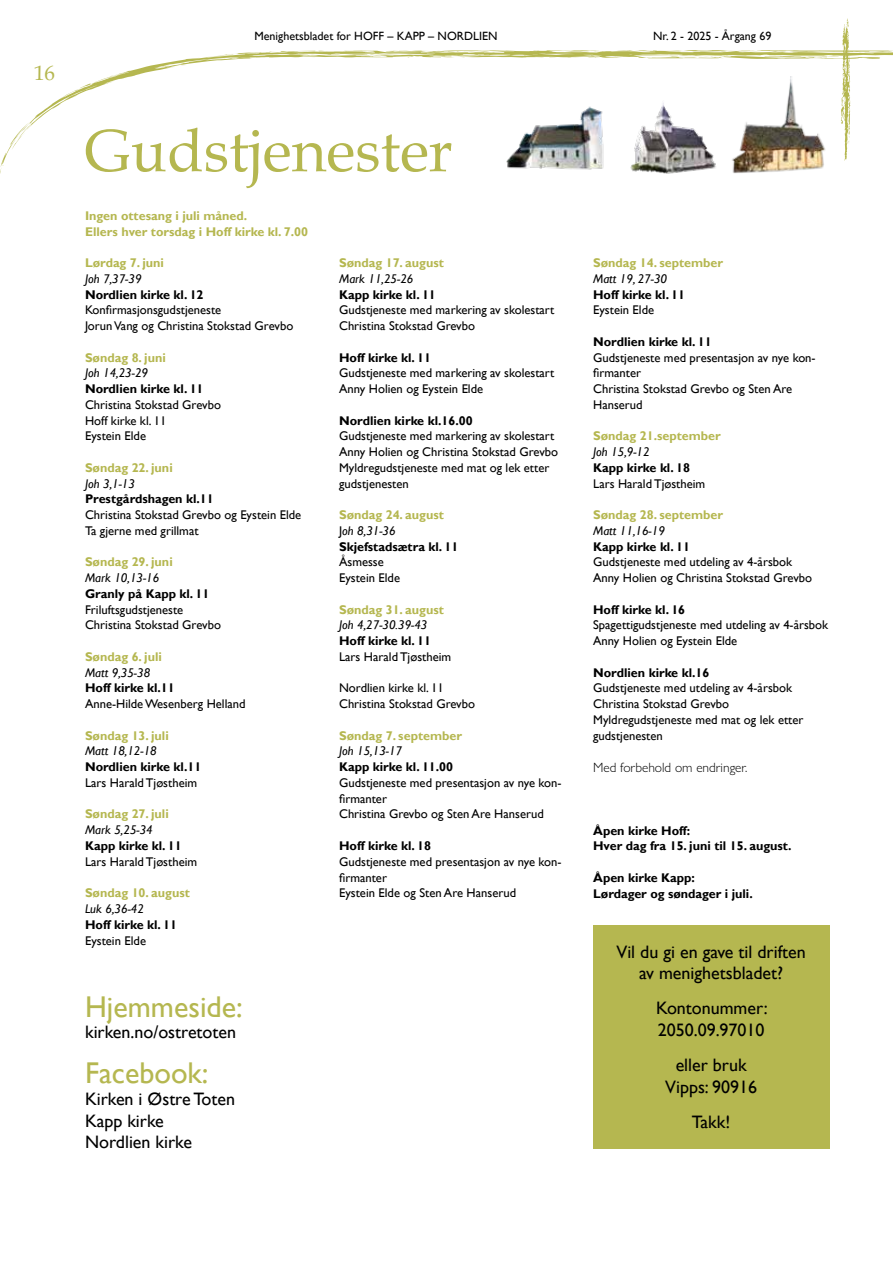
<style>
.page{position:relative;width:893px;height:1263px;background:#fff}
.page>*{position:absolute;margin:0;border:0;box-sizing:border-box;transform-origin:0 0}
.t1{font:60px "Book Antiqua";color:#b5b750}
.t2{font:30px "Gill Sans";color:#b5b750}
.t3{font:21px "Book Antiqua";color:#b5b750}
.t4{font:18px/21.6px "Gill Sans";color:#000}
.t5{font:300 13.5px "Gill Sans Nova";color:#000}
.t6{font:12.6px/15.8px "Gill Sans";color:#000}
.t7{font:700 12.6px/15.8px "Gill Sans";color:#000}
.t8{font:700 12.6px/15.8px "Gill Sans";color:#b5b750}
.t9{font:italic 12.6px "Gill Sans";color:#000}
.t10{font:12px "Gill Sans";color:#000}
.s1{color:#b5b750}
.s2{font-weight:400}
.s3{font-weight:400;font-style:italic}
</style>
<div class="page">
<svg style="left:30px;top:50px;width:587px;height:74px"></svg>
<svg style="left:0;top:122px;width:33px;height:52px"></svg>
<svg style="left:206px;top:54px;width:29px;height:5px"></svg>
<svg style="left:250px;top:57px;width:15px;height:2px"></svg>
<svg style="left:334px;top:54px;width:46px;height:2px"></svg>
<svg style="left:302px;top:51px;width:15px;height:7px"></svg>
<svg style="left:402px;top:51px;width:28px;height:6px"></svg>
<svg style="left:491px;top:51px;width:13px;height:5px"></svg>
<svg style="left:436px;top:50px;width:42px;height:8px"></svg>
<svg style="left:589px;top:50px;width:8px;height:8px"></svg>
<svg style="left:548px;top:51px;width:13px;height:7px"></svg>
<svg style="left:617px;top:18px;width:276px;height:143px"></svg>
<img style="left:504px;top:76px;width:325px;height:98px">
<div style="left:593px;top:925px;width:236px;height:223px;background:#b5b750"></div>
<h3 class="t3" style="left:34px;top:58px;width:22px">16</h3>
<p class="t10" style="left:254px;top:29px;width:244px">Menighetsbladet for HOFF – KAPP – NORDLIEN</p>
<p class="t10" style="left:653px;top:29px;width:120px">Nr. 2 - 2025 - Årgang 69</p>
<h1 class="t1" style="left:85px;top:109px;width:369px">Gudstjenester</h1>
<p class="t8" style="left:85px;top:208px;width:225px">Ingen ottesang i juli måned.<br>Ellers hver torsdag i Hoff kirke kl. 7.00</p>
<p class="t8" style="left:85px;top:255px;width:80px">Lørdag 7. juni</p>
<p class="t9" style="left:85px;top:271px;width:58px">Joh 7,37-39</p>
<p class="t7" style="left:85px;top:287px;width:120px">Nordlien kirke kl. 12</p>
<p class="t6" style="left:85px;top:303px;width:210px">Konfirmasjonsgudstjeneste<br>Jorun Vang og Christina Stokstad Grevbo</p>
<p class="t8" style="left:85px;top:350px;width:82px">Søndag 8. juni</p>
<p class="t9" style="left:85px;top:366px;width:65px">Joh 14,23-29</p>
<p class="t7" style="left:85px;top:381px;width:120px">Nordlien kirke kl. 11</p>
<p class="t6" style="left:85px;top:397px;width:137px">Christina Stokstad Grevbo<br>Hoff kirke kl. 11<br>Eystein Elde</p>
<p class="t8" style="left:85px;top:460px;width:89px">Søndag 22. juni</p>
<p class="t9" style="left:85px;top:476px;width:51px">Joh 3,1-13</p>
<p class="t7" style="left:85px;top:492px;width:130px">Prestgårdshagen kl.11</p>
<p class="t6" style="left:85px;top:507px;width:218px">Christina Stokstad Grevbo og Eystein Elde<br>Ta gjerne med grillmat</p>
<p class="t8" style="left:85px;top:555px;width:89px">Søndag 29. juni</p>
<p class="t9" style="left:85px;top:571px;width:76px">Mark 10,13-16</p>
<p class="t7" style="left:85px;top:586px;width:126px">Granly på Kapp kl. 11</p>
<p class="t6" style="left:85px;top:602px;width:137px">Friluftsgudstjeneste<br>Christina Stokstad Grevbo</p>
<p class="t8" style="left:85px;top:649px;width:78px">Søndag 6. juli</p>
<p class="t9" style="left:85px;top:665px;width:67px">Matt 9,35-38</p>
<p class="t7" style="left:85px;top:681px;width:91px">Hoff kirke kl.11</p>
<p class="t6" style="left:85px;top:696px;width:162px">Anne-Hilde Wesenberg Helland</p>
<p class="t8" style="left:85px;top:728px;width:85px">Søndag 13. juli</p>
<p class="t9" style="left:85px;top:744px;width:73px">Matt 18,12-18</p>
<p class="t7" style="left:85px;top:759px;width:118px">Nordlien kirke kl.11</p>
<p class="t6" style="left:85px;top:775px;width:114px">Lars Harald Tjøstheim</p>
<p class="t8" style="left:85px;top:807px;width:85px">Søndag 27. juli</p>
<p class="t9" style="left:85px;top:823px;width:69px">Mark 5,25-34</p>
<p class="t7" style="left:85px;top:838px;width:98px">Kapp kirke kl. 11</p>
<p class="t6" style="left:85px;top:854px;width:114px">Lars Harald Tjøstheim</p>
<p class="t8" style="left:85px;top:885px;width:106px">Søndag 10. august</p>
<p class="t9" style="left:85px;top:901px;width:60px">Luk 6,36-42</p>
<p class="t7" style="left:85px;top:917px;width:94px">Hoff kirke kl. 11</p>
<p class="t6" style="left:85px;top:933px;width:62px">Eystein Elde</p>
<h2 class="t2" style="left:85px;top:989px;width:159px">Hjemmeside:</h2>
<h3 class="t4" style="left:85px;top:1022px;width:153px">kirken.no/ostretoten</h3>
<h2 class="t2" style="left:85px;top:1056px;width:125px">Facebook:</h2>
<h3 class="t4" style="left:85px;top:1088px;width:152px">Kirken i Østre Toten<br>Kapp kirke<br>Nordlien kirke</h3>
<p class="t8" style="left:339px;top:255px;width:106px">Søndag 17. august</p>
<p class="t9" style="left:339px;top:271px;width:76px">Mark 11,25-26</p>
<p class="t7" style="left:339px;top:287px;width:98px">Kapp kirke kl. 11</p>
<p class="t6" style="left:339px;top:303px;width:217px">Gudstjeneste med markering av skolestart<br>Christina Stokstad Grevbo</p>
<p class="t7" style="left:339px;top:350px;width:94px">Hoff kirke kl. 11</p>
<p class="t6" style="left:339px;top:366px;width:217px">Gudstjeneste med markering av skolestart<br>Anny Holien og Eystein Elde</p>
<p class="t7" style="left:339px;top:413px;width:135px">Nordlien kirke kl.16.00</p>
<p class="t6" style="left:339px;top:429px;width:221px">Gudstjeneste med markering av skolestart Anny Holien og Christina Stokstad Grevbo Myldregudstjeneste med mat og lek etter gudstjenesten</p>
<p class="t7" style="left:339px;top:507px;width:121px"><span class="s1">Søndag 24. august<br></span><span class="s2">J</span><span class="s3">oh 8,31-36<br></span>Skjefstadsætra kl. 11</p>
<p class="t6" style="left:339px;top:555px;width:62px">Åsmesse<br>Eystein Elde</p>
<p class="t8" style="left:339px;top:602px;width:106px">Søndag 31. august</p>
<p class="t9" style="left:339px;top:618px;width:90px">Joh 4,27-30.39-43</p>
<p class="t7" style="left:339px;top:633px;width:94px">Hoff kirke kl. 11</p>
<p class="t6" style="left:339px;top:649px;width:114px">Lars Harald Tjøstheim</p>
<p class="t6" style="left:339px;top:681px;width:137px">Nordlien kirke kl. 11<br>Christina Stokstad Grevbo</p>
<p class="t8" style="left:339px;top:728px;width:124px">Søndag 7. september</p>
<p class="t9" style="left:339px;top:744px;width:65px">Joh 15,13-17</p>
<p class="t7" style="left:339px;top:759px;width:116px">Kapp kirke kl. 11.00</p>
<p class="t6" style="left:339px;top:775px;width:224px">Gudstjeneste med presentasjon av nye kon&shy;firmanter<br>Christina Grevbo og Sten Are Hanserud</p>
<p class="t7" style="left:339px;top:838px;width:94px">Hoff kirke kl. 18</p>
<p class="t6" style="left:339px;top:854px;width:224px">Gudstjeneste med presentasjon av nye kon&shy;firmanter<br>Eystein Elde og Sten Are Hanserud</p>
<p class="t8" style="left:593px;top:255px;width:131px">Søndag 14. september</p>
<p class="t9" style="left:593px;top:271px;width:76px">Matt 19, 27-30</p>
<p class="t7" style="left:593px;top:287px;width:94px">Hoff kirke kl. 11</p>
<p class="t6" style="left:593px;top:303px;width:62px">Eystein Elde</p>
<p class="t7" style="left:593px;top:334px;width:120px">Nordlien kirke kl. 11</p>
<p class="t6" style="left:593px;top:350px;width:224px">Gudstjeneste med presentasjon av nye kon&shy;firmanter<br>Christina Stokstad Grevbo og Sten Are<br>Hanserud</p>
<p class="t8" style="left:593px;top:429px;width:129px">Søndag 21.september</p>
<p class="t9" style="left:593px;top:445px;width:58px">Joh 15,9-12</p>
<p class="t7" style="left:593px;top:460px;width:98px">Kapp kirke kl. 18</p>
<p class="t6" style="left:593px;top:476px;width:114px">Lars Harald Tjøstheim</p>
<p class="t8" style="left:593px;top:507px;width:131px">Søndag 28. september</p>
<p class="t9" style="left:593px;top:523px;width:73px">Matt 11,16-19</p>
<p class="t7" style="left:593px;top:539px;width:98px">Kapp kirke kl. 11</p>
<p class="t6" style="left:593px;top:555px;width:221px">Gudstjeneste med utdeling av 4-årsbok<br>Anny Holien og Christina Stokstad Grevbo</p>
<p class="t7" style="left:593px;top:602px;width:94px">Hoff kirke kl. 16</p>
<p class="t6" style="left:593px;top:618px;width:237px">Spagettigudstjeneste med utdeling av 4-årsbok<br>Anny Holien og Eystein Elde</p>
<p class="t7" style="left:593px;top:665px;width:118px">Nordlien kirke kl.16</p>
<p class="t6" style="left:593px;top:681px;width:212px">Gudstjeneste med utdeling av 4-årsbok<br>Christina Stokstad Grevbo<br>Myldregudstjeneste med mat og lek etter gudstjenesten</p>
<p class="t5" style="left:593px;top:759px;width:156px">Med forbehold om endringer.</p>
<p class="t7" style="left:593px;top:823px;width:200px">Åpen kirke Hoff:<br>Hver dag fra 15. juni til 15. august.</p>
<p class="t7" style="left:593px;top:870px;width:161px">Åpen kirke Kapp:<br>Lørdager og søndager i juli.</p>
<h3 class="t4" style="left:616px;top:941px;width:191px;text-align:center">Vil du gi en gave til driften av menighetsbladet?</h3>
<h3 class="t4" style="left:656px;top:998px;width:113px">Kontonummer:<br>2050.09.97010</h3>
<h3 class="t4" style="left:665px;top:1054px;width:93px;text-align:center">eller bruk<br>Vipps: 90916</h3>
<h3 class="t4" style="left:692px;top:1111px;width:40px">Takk!</h3>
</div>
